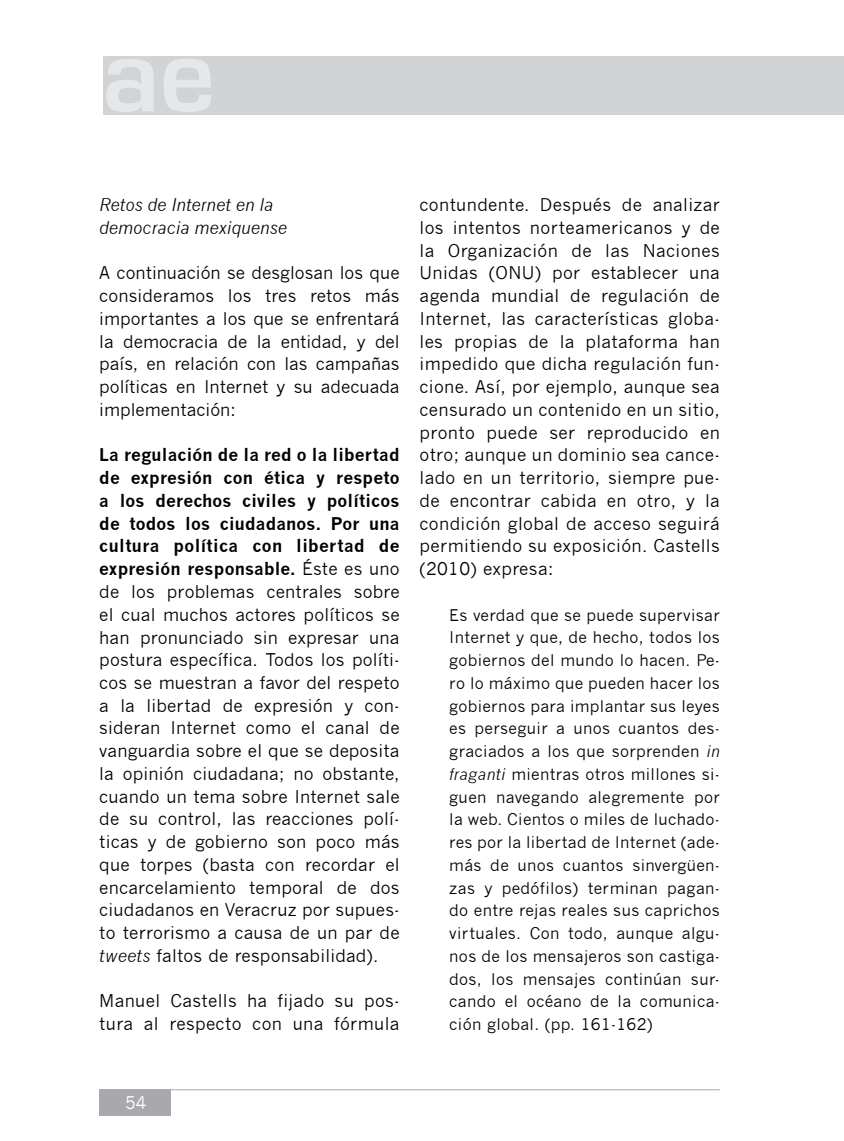
<style>
.page{position:relative;width:844px;height:1141px;background:#fff}
.page>*{position:absolute;margin:0;border:0;box-sizing:border-box;transform-origin:0 0}
.t1{font:17.15px/22.8px "News Gothic";letter-spacing:.01em;color:#000;text-align:justify}
.t2{font:italic 17.15px/22.8px "News Gothic";color:#000}
.t3{font:17.15px "News Gothic";color:#fff}
.t4{font:15.75px/22.8px "News Gothic";letter-spacing:.02em;color:#000;text-align:justify}
.s1{font-weight:700}
.s2{font-style:italic}
</style>
<div class="page">
<hr style="left:99px;top:1089px;width:620px;height:1px;background:#a7a9ac">
<div style="left:99px;top:1090px;width:71px;height:26px;background:#a7a9ac"></div>
<div style="left:103px;top:56px;width:740px;height:59px;background:#d1d3d4"></div>
<svg style="left:106px;top:59px;width:47px;height:53px"></svg>
<svg style="left:164px;top:59px;width:47px;height:53px"></svg>
<p class="t2" style="left:99px;top:193px;width:189px">Retos de Internet en la democracia mexiquense</p>
<p class="t1" style="left:99px;top:262px;width:302px">A continuación se desglosan los que consideramos los tres retos más importantes a los que se enfrentará la democracia de la entidad, y del país, en relación con las campañas políticas en Internet y su adecuada implementación:</p>
<p class="t1" style="left:99px;top:444px;width:302px"><span class="s1">La regulación de la red o la libertad de expresión con ética y respeto a los derechos civiles y políticos de todos los ciudadanos. Por una cultura política con libertad de expresión responsable.</span> Éste es uno de los problemas centrales sobre el cual muchos actores políticos se han pronunciado sin expresar una postura específica. Todos los políti&shy;cos se muestran a favor del respeto a la libertad de expresión y con&shy;sideran Internet como el canal de vanguardia sobre el que se deposita la opinión ciudadana; no obstante, cuando un tema sobre Internet sale de su control, las reacciones polí&shy;ticas y de gobierno son poco más que torpes (basta con recordar el encarcelamiento temporal de dos ciudadanos en Veracruz por supues&shy;to terrorismo a causa de un par de <span class="s2">tweets</span> faltos de responsabilidad).</p>
<p class="t1" style="left:99px;top:990px;width:302px">Manuel Castells ha fijado su pos&shy;tura al respecto con una fórmula</p>
<p class="t1" style="left:419px;top:194px;width:302px">contundente. Después de analizar los intentos norteamericanos y de la Organización de las Naciones Unidas (ONU) por establecer una agenda mundial de regulación de Internet, las características globa&shy;les propias de la plataforma han impedido que dicha regulación fun&shy;cione. Así, por ejemplo, aunque sea censurado un contenido en un sitio, pronto puede ser reproducido en otro; aunque un dominio sea cance&shy;lado en un territorio, siempre pue&shy;de encontrar cabida en otro, y la condición global de acceso seguirá permitiendo su exposición. Castells (2010) expresa:</p>
<p class="t4" style="left:449px;top:604px;width:272px">Es verdad que se puede supervisar Internet y que, de hecho, todos los gobiernos del mundo lo hacen. Pe&shy;ro lo máximo que pueden hacer los gobiernos para implantar sus leyes es perseguir a unos cuantos des&shy;graciados a los que sorprenden <span class="s2">in fraganti</span> mientras otros millones si&shy;guen navegando alegremente por la web. Cientos o miles de luchado&shy;res por la libertad de Internet (ade&shy;más de unos cuantos sinvergüen&shy;zas y pedófilos) terminan pagan&shy;do entre rejas reales sus caprichos virtuales. Con todo, aunque algu&shy;nos de los mensajeros son castiga&shy;dos, los mensajes continúan sur&shy;cando el océano de la comunica&shy;ción global. (pp. 161-162)</p>
<p class="t3" style="left:125px;top:1093px;width:23px">54</p>
</div>
